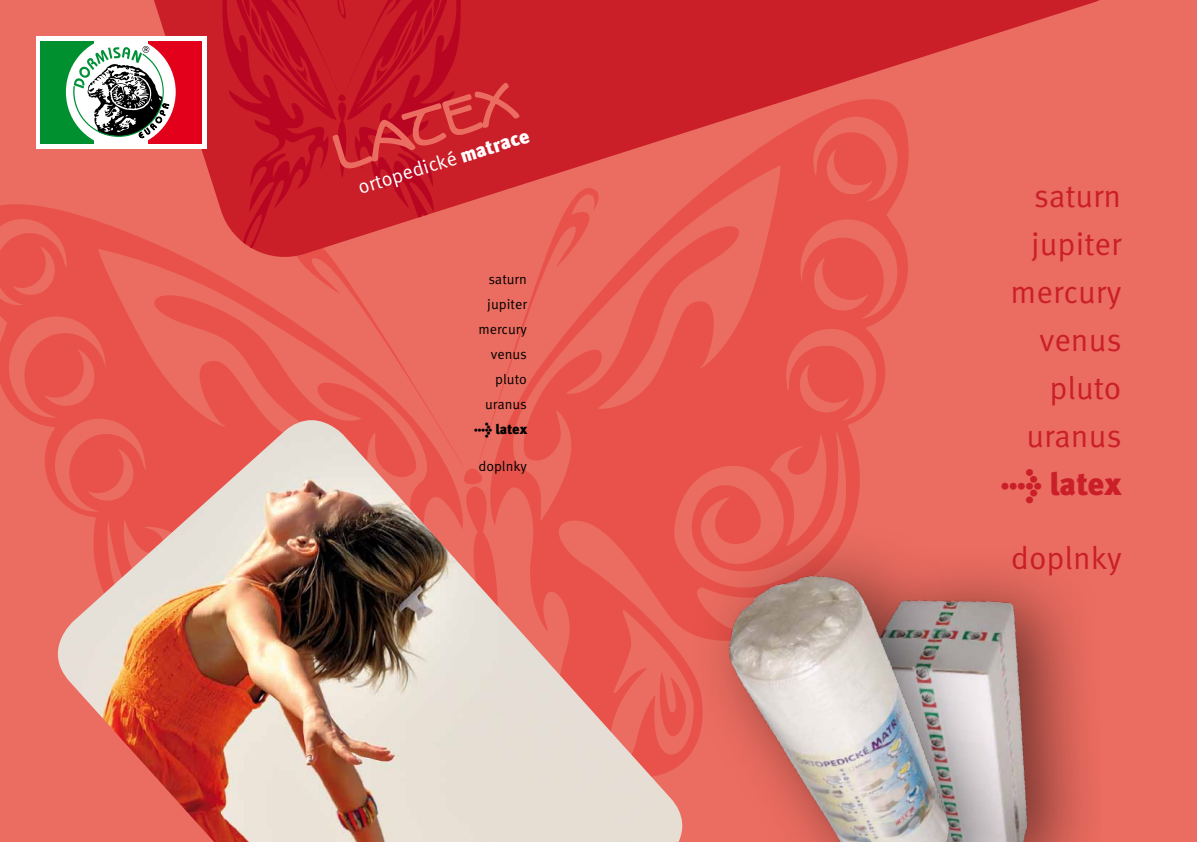
<style>
.page{position:relative;width:1197px;height:842px;background:#fff}
.page>*{position:absolute;margin:0;border:0;box-sizing:border-box;transform-origin:0 0}
.t1{font:31.9px/48px "Meta Pro";color:#ca1f28;text-align:right}
.t2{font:900 31.9px "Meta Pro";letter-spacing:-.005em;color:#ca1f28}
.t3{font:19.8px "Meta Pro";color:#fff}
.t4{font:14px/25px "Meta Pro";color:#000;text-align:right}
.t5{font:900 14px "Meta Pro";letter-spacing:-.005em;color:#000}
.s1{font-weight:900}
</style>
<div class="page">
<div style="left:0;top:0;width:1196px;height:842px;background:#eb6c60"></div>
<svg style="left:0;top:204px;width:908px;height:311px"></svg>
<svg style="left:110px;top:0;width:989px;height:258px"></svg>
<svg style="left:216px;top:0;width:251px;height:248px;background:#c81e2a"></svg>
<svg style="left:252px;top:0;width:178px;height:19px;background:#c41625"></svg>
<svg style="left:331px;top:82px;width:190px;height:89px;background:#cb252e"></svg>
<img style="left:41px;top:420px;width:644px;height:422px">
<img style="left:1022px;top:577px;width:63px;height:265px">
<div style="left:683px;top:518px;width:339px;height:324px;background:#000;opacity:.52"></div>
<img style="left:680px;top:515px;width:331px;height:327px">
<div style="left:36px;top:36px;width:170px;height:113px;background:#fff"></div>
<div style="left:41px;top:41px;width:53px;height:103px;background:#009030"></div>
<div style="left:148px;top:41px;width:53px;height:103px;background:#e2001a"></div>
<div style="left:66px;top:36px;width:110px;height:112px;background:#fff;border-radius:50%"></div>
<svg style="left:73px;top:46px;width:96px;height:92px"></svg>
<h2 class="t3" style="left:355px;top:175px;width:179px;rotate:-17deg">ortopedické <span class="s1">matrace</span></h2>
<p class="t4" style="left:478px;top:267px;width:50px">saturn jupiter mercury venus pluto uranus</p>
<p class="t5" style="left:474px;top:420px;width:54px">→ latex</p>
<p class="t4" style="left:478px;top:454px;width:50px">doplnky</p>
<h1 class="t1" style="left:1010px;top:173px;width:112px">saturn jupiter mercury venus pluto uranus</h1>
<h1 class="t2" style="left:1000px;top:463px;width:122px">→ latex</h1>
<h1 class="t1" style="left:1010px;top:535px;width:112px">doplnky</h1>
</div>
